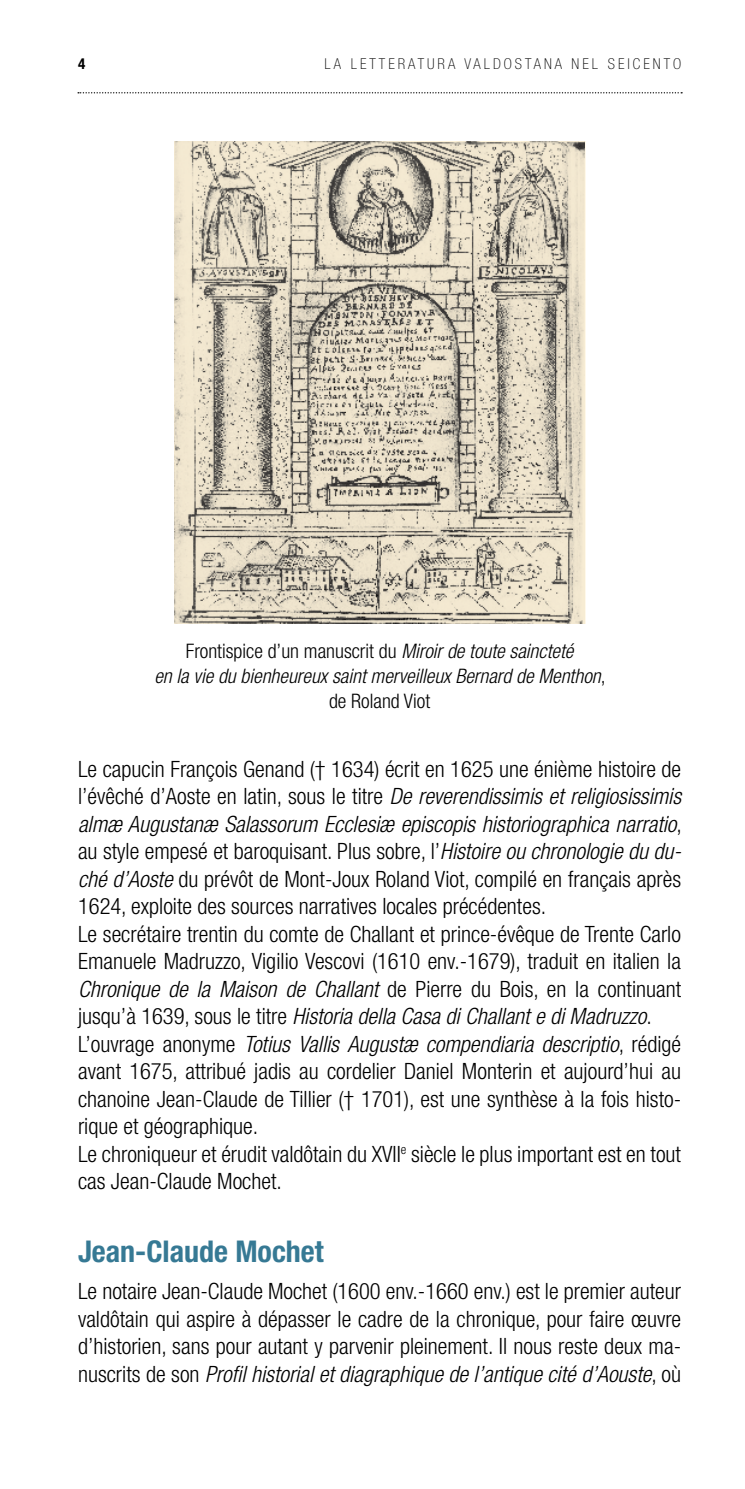
<style>
.page{position:relative;width:745px;height:1489px;background:#fff}
.page>*{position:absolute;margin:0;border:0;box-sizing:border-box;transform-origin:0 0}
.t1{font:700 condensed 30px "Helvetica Neue";color:#367994}
.t2{font:300 condensed 22.5px/27.5px "Helvetica Neue";color:#000}
.t3{font:italic 300 condensed 20px/25px "Helvetica Neue";color:#000;text-align:center}
.t4{font:100 condensed 15px "Helvetica Neue";letter-spacing:.2em;color:#000}
.t5{font:700 condensed 15px "Helvetica Neue";color:#000}
.s1{font-style:normal}
.s2{font-style:italic}
</style>
<div class="page">
<svg style="left:78px;top:92px;width:603px;height:1px"></svg>
<img style="left:174px;top:142px;width:410px;height:482px">
<p class="t5" style="left:78px;top:54px;width:9px">4</p>
<p class="t4" style="left:324px;top:55px;width:358px">LA LETTERATURA VALDOSTANA NEL SEICENTO</p>
<p class="t3" style="left:154px;top:638px;width:452px"><span class="s1">Frontispice d’un manuscrit du</span> Miroir de toute saincteté<br>en la vie du bienheureux saint merveilleux Bernard de Menthon<span class="s1">, de Roland Viot</span></p>
<p class="t2" style="left:78px;top:754px;width:605px">Le capucin François Genand († 1634) écrit en 1625 une énième histoire de l’évêché d’Aoste en latin, sous le titre <span class="s2">De reverendissimis et religiosissimis almæ Augustanæ Salassorum Ecclesiæ episcopis historiographica narratio</span>, au style empesé et baroquisant. Plus sobre, l’<span class="s2">Histoire ou chronologie du du&shy;ché d’Aoste</span> du prévôt de Mont-Joux Roland Viot, compilé en français après 1624, exploite des sources narratives locales précédentes.<br>Le secrétaire trentin du comte de Challant et prince-évêque de Trente Carlo Emanuele Madruzzo, Vigilio Vescovi (1610 env.-1679), traduit en italien la <span class="s2">Chronique de la Maison de Challant</span> de Pierre du Bois, en la continuant jusqu’à 1639, sous le titre <span class="s2">Historia della Casa di Challant e di Madruzzo</span>.<br>L’ouvrage anonyme <span class="s2">Totius Vallis Augustæ compendiaria descriptio</span>, rédigé avant 1675, attribué jadis au cordelier Daniel Monterin et aujourd’hui au chanoine Jean-Claude de Tillier († 1701), est une synthèse à la fois histo&shy;rique et géographique.<br>Le chroniqueur et érudit valdôtain du XVII<sup>e</sup> siècle le plus important est en tout cas Jean-Claude Mochet.</p>
<h1 class="t1" style="left:78px;top:1232px;width:247px">Jean-Claude Mochet</h1>
<p class="t2" style="left:78px;top:1277px;width:604px;text-align:justify">Le notaire Jean-Claude Mochet (1600 env.-1660 env.) est le premier auteur valdôtain qui aspire à dépasser le cadre de la chronique, pour faire œuvre d’historien, sans pour autant y parvenir pleinement. Il nous reste deux ma&shy;nuscrits de son <span class="s2">Profil historial et diagraphique de l’antique cité d’Aouste</span>, où</p>
</div>
